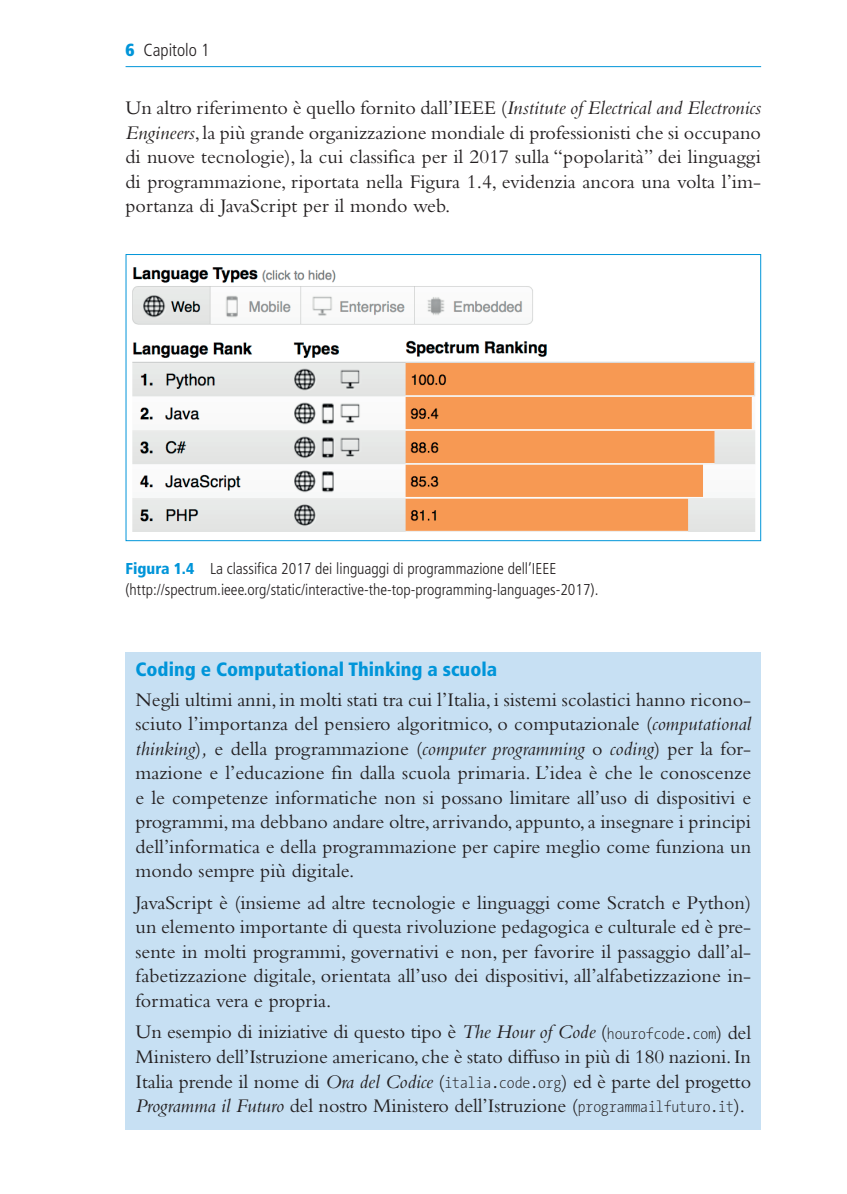
<style>
.page{position:relative;width:847px;height:1194px;background:#fff}
.page>*{position:absolute;margin:0;border:0;box-sizing:border-box;transform-origin:0 0}
.t1{font:20.12px/24.5px "Bembo Std";color:#231f20;text-align:justify}
.t2{font:900 condensed 19.25px "Frutiger LT Std";color:#0095d9}
.t3{font:300 condensed 17.5px "Frutiger LT Std";color:#231f20}
.t4{font:300 condensed 15.75px/21px "Frutiger LT Std";color:#231f20}
.s1{font-weight:900;color:#0095d9}
.s2{font-style:italic}
.s3{font-family:"The Sans Mono Cd 2";font-weight:200;font-size:15.75px}
</style>
<div class="page">
<hr style="left:125px;top:66px;width:635px;height:1px;background:#0095d9">
<img style="left:132px;top:267px;width:624px;height:264px">
<div style="left:125px;top:254px;width:635px;height:287px;border:1px solid #0095d9"></div>
<div style="left:125px;top:651px;width:635px;height:478px;background:#c7e0f3"></div>
<p class="t3" style="left:125px;top:40px;width:85px"><span class="s1">6</span> Capitolo 1</p>
<p class="t1" style="left:125px;top:95px;width:637px">Un altro riferimento è quello fornito dall’IEEE (<span class="s2">Institute of Electrical and Electronics Engineers</span>, la più grande organizzazione mondiale di professionisti che si occupano di nuove tecnologie), la cui classifica per il 2017 sulla “popolarità” dei linguaggi di programmazione, riportata nella Figura 1.4, evidenzia ancora una volta l’im&shy;portanza di JavaScript per il mondo web.</p>
<p class="t4" style="left:125px;top:558px;width:474px"><span class="s1">Figura 1.4</span> La classifica 2017 dei linguaggi di programmazione dell’IEEE (http://spectrum.ieee.org/static/interactive-the-top-programming-languages-2017).</p>
<p class="t2" style="left:135px;top:657px;width:363px">Coding e Computational Thinking a scuola</p>
<p class="t1" style="left:135px;top:687px;width:617px">Negli ultimi anni, in molti stati tra cui l’Italia, i sistemi scolastici hanno ricono&shy;sciuto l’importanza del pensiero algoritmico, o computazionale (<span class="s2">computational thinking</span>)<span class="s2">,</span> e della programmazione (<span class="s2">computer programming</span> o <span class="s2">coding</span>) per la for&shy;mazione e l’educazione fin dalla scuola primaria. L’idea è che le conoscenze e le competenze informatiche non si possano limitare all’uso di dispositivi e programmi, ma debbano andare oltre, arrivando, appunto, a insegnare i principi dell’informatica e della programmazione per capire meglio come funziona un mondo sempre più digitale.</p>
<p class="t1" style="left:135px;top:890px;width:617px">JavaScript è (insieme ad altre tecnologie e linguaggi come Scratch e Python) un elemento importante di questa rivoluzione pedagogica e culturale ed è pre&shy;sente in molti programmi, governativi e non, per favorire il passaggio dall’al&shy;fabetizzazione digitale, orientata all’uso dei dispositivi, all’alfabetizzazione in&shy;formatica vera e propria.</p>
<p class="t1" style="left:135px;top:1019px;width:617px">Un esempio di iniziative di questo tipo è <span class="s2">The Hour of Code</span> (<span class="s3">hourofcode.com</span>) del Ministero dell’Istruzione americano, che è stato diffuso in più di 180 nazioni. In Italia prende il nome di <span class="s2">Ora del Codice</span> (<span class="s3">italia.code.org</span>) ed è parte del progetto <span class="s2">Programma il Futuro</span> del nostro Ministero dell’Istruzione (<span class="s3">programmailfuturo.it</span>).</p>
</div>
